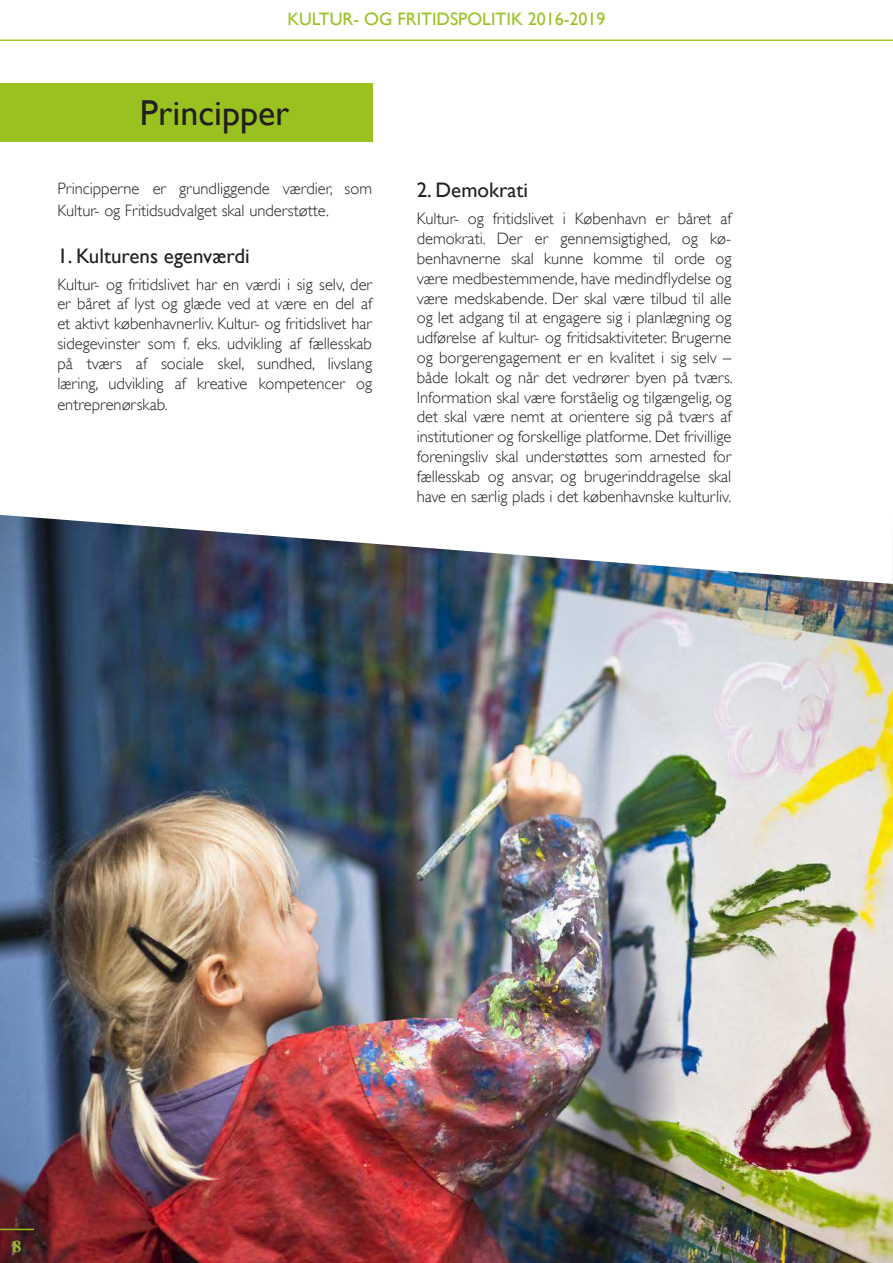
<style>
.page{position:relative;width:893px;height:1263px;background:#fff}
.page>*{position:absolute;margin:0;border:0;box-sizing:border-box;transform-origin:0 0}
.t1{font:36px "Gill Sans";color:#231f20}
.t2{font:21px "Gill Sans";color:#231f20}
.t3{font:18px "Gill Sans";color:#99c221}
.t4{font:700 18px "Minion Pro";color:#99c221}
.t5{font:300 16.5px/19.8px "Gill Sans";color:#231f20;text-align:justify}
</style>
<div class="page">
<div style="left:0;top:83px;width:372px;height:59px;background:#99c221"></div>
<img style="left:0;top:584px;width:893px;height:679px">
<img style="left:0;top:514px;width:893px;height:70px">
<svg style="left:0;top:39px;width:893px;height:2px;background:#b5d360"></svg>
<hr style="left:0;top:1229px;width:34px;height:1px;background:#99c221">
<p class="t3" style="left:287px;top:12px;width:320px">KULTUR- OG FRITIDSPOLITIK 2016-2019</p>
<h1 class="t1" style="left:140px;top:98px;width:151px">Principper</h1>
<p class="t5" style="left:57px;top:179px;width:316px;line-height:21.6px">Principperne er grundliggende værdier, som<br>Kultur- og Fritidsudvalget skal understøtte.</p>
<p class="t2" style="left:57px;top:247px;width:194px">1. Kulturens egenværdi</p>
<p class="t5" style="left:57px;top:275px;width:316px">Kultur- og fritidslivet har en værdi i sig selv, der er båret af lyst og glæde ved at være en del af et aktivt københavnerliv. Kultur- og fritidslivet har sidegevinster som f. eks. udvikling af fællesskab på tværs af sociale skel, sundhed, livslang læring, udvikling af kreative kompetencer og</p>
<p class="t5" style="left:57px;top:396px;width:112px">entreprenørskab.</p>
<p class="t2" style="left:417px;top:182px;width:113px">2. Demokrati</p>
<p class="t5" style="left:417px;top:210px;width:318px">Kultur- og fritidslivet i København er båret af demokrati. Der er gennemsigtighed, og kø&shy;benhavnerne skal kunne komme til orde og være medbestemmende, have medindflydelse og være medskabende. Der skal være tilbud til alle og let adgang til at engagere sig i planlægning og udførelse af kultur- og fritidsaktiviteter. Brugerne og borgerengagement er en kvalitet i sig selv – både lokalt og når det vedrører byen på tværs.<br>Information skal være forståelig og tilgængelig, og det skal være nemt at orientere sig på tværs af institutioner og forskellige platforme. Det frivillige foreningsliv skal understøttes som arnested for fællesskab og ansvar, og brugerinddragelse skal have en særlig plads i det københavnske kulturliv.</p>
<p class="t4" style="left:13px;top:1235px;width:10px">8</p>
</div>
